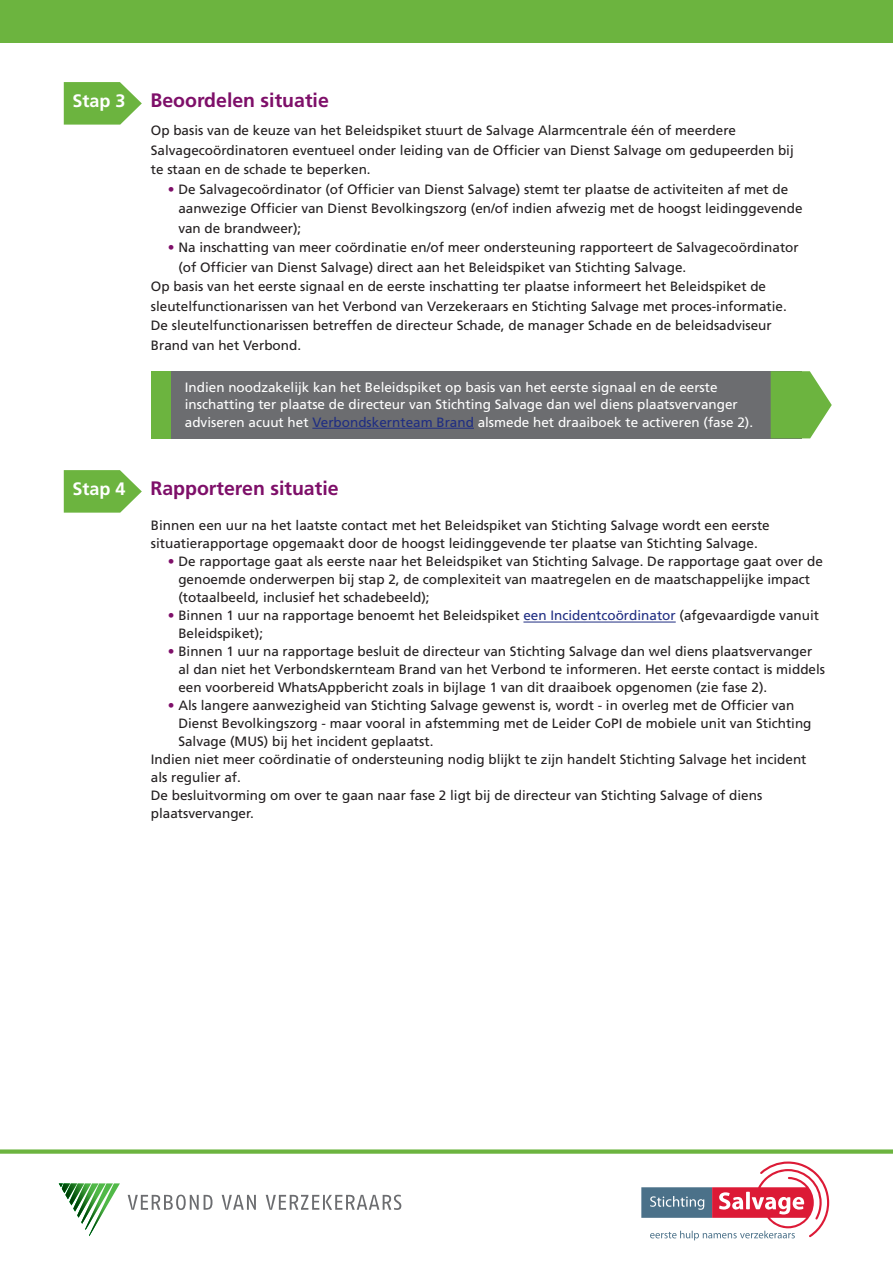
<style>
.page{position:relative;width:893px;height:1263px;background:#fff}
.page>*{position:absolute;margin:0;border:0;box-sizing:border-box;transform-origin:0 0}
.t1{font:700 19.5px "Frutiger";color:#7e0f69}
.t2{font:700 18px "Frutiger";color:#fff}
.t3{font:13.5px/18px "Frutiger";color:#231f20}
.t4{font:13.5px/16.5px "Frutiger";color:#fff}
.s1{color:#7e0f69}
.s2{color:#1f2d82}
</style>
<div class="page">
<div style="left:0;top:0;width:893px;height:43px;background:#6cb43f"></div>
<svg style="left:64px;top:82px;width:78px;height:43px;background:#82bf5b"></svg>
<svg style="left:64px;top:470px;width:78px;height:43px;background:#82bf5b"></svg>
<svg style="left:59px;top:1183px;width:61px;height:53px"></svg>
<svg style="left:128px;top:1194px;width:84px;height:16px"></svg>
<svg style="left:222px;top:1195px;width:34px;height:15px"></svg>
<svg style="left:266px;top:1194px;width:135px;height:16px"></svg>
<div style="left:0;top:1149px;width:893px;height:5px;background:#6cb43f"></div>
<svg style="left:641px;top:1161px;width:188px;height:79px"></svg>
<div style="left:151px;top:371px;width:650px;height:67px;background:#6c6d70"></div>
<hr style="left:312px;top:428px;width:162px;height:1px;background:#1f2d82">
<div style="left:151px;top:371px;width:19px;height:67px;background:#6cb43f"></div>
<svg style="left:771px;top:371px;width:61px;height:67px"></svg>
<hr style="left:523px;top:622px;width:153px;height:1px;background:#1f2d82">
<p class="t2" style="left:72px;top:90px;width:55px">Stap 3</p>
<p class="t1" style="left:150px;top:89px;width:180px">Beoordelen situatie</p>
<p class="t3" style="left:151px;top:121px;width:644px;line-height:19.5px">Op basis van de keuze van het Beleidspiket stuurt de Salvage Alarmcentrale één of meerdere<br>Salvagecoördinatoren eventueel onder leiding van de Officier van Dienst Salvage om gedupeerden bij te staan en de schade te beperken.</p>
<p class="t3" style="left:178px;top:179px;width:626px;line-height:19.5px;text-indent:-11px"><span class="s1">•</span> De Salvagecoördinator (of Officier van Dienst Salvage) stemt ter plaatse de activiteiten af met de aanwezige Officier van Dienst Bevolkingszorg (en/of indien afwezig met de hoogst leidinggevende van de brandweer);</p>
<p class="t3" style="left:178px;top:238px;width:622px;line-height:19.5px;text-indent:-11px"><span class="s1">•</span> Na inschatting van meer coördinatie en/of meer ondersteuning rapporteert de Salvagecoördinator (of Officier van Dienst Salvage) direct aan het Beleidspiket van Stichting Salvage.</p>
<p class="t3" style="left:151px;top:277px;width:637px;line-height:19.5px">Op basis van het eerste signaal en de eerste inschatting ter plaatse informeert het Beleidspiket de sleutelfunctionarissen van het Verbond van Verzekeraars en Stichting Salvage met proces-informatie.<br>De sleutelfunctionarissen betreffen de directeur Schade, de manager Schade en de beleidsadviseur Brand van het Verbond.</p>
<p class="t4" style="left:185px;top:379px;width:554px">Indien noodzakelijk kan het Beleidspiket op basis van het eerste signaal en de eerste inschatting ter plaatse de directeur van Stichting Salvage dan wel diens plaatsvervanger</p>
<p class="t4" style="left:185px;top:414px;width:570px">adviseren acuut het <span class="s2">Verbondskernteam Brand</span> alsmede het draaiboek te activeren (fase 2).</p>
<p class="t2" style="left:72px;top:478px;width:55px">Stap 4</p>
<p class="t1" style="left:150px;top:477px;width:190px">Rapporteren situatie</p>
<p class="t3" style="left:151px;top:516px;width:620px">Binnen een uur na het laatste contact met het Beleidspiket van Stichting Salvage wordt een eerste situatierapportage opgemaakt door de hoogst leidinggevende ter plaatse van Stichting Salvage.</p>
<p class="t3" style="left:178px;top:552px;width:646px;text-indent:-10px"><span class="s1">•</span> De rapportage gaat als eerste naar het Beleidspiket van Stichting Salvage. De rapportage gaat over de genoemde onderwerpen bij stap 2, de complexiteit van maatregelen en de maatschappelijke impact (totaalbeeld, inclusief het schadebeeld);</p>
<p class="t3" style="left:178px;top:606px;width:642px;text-indent:-10px"><span class="s1">•</span> Binnen 1 uur na rapportage benoemt het Beleidspiket <span class="s2">een Incidentcoördinator</span> (afgevaardigde vanuit<br>Beleidspiket);</p>
<p class="t3" style="left:178px;top:642px;width:648px;text-indent:-10px"><span class="s1">•</span> Binnen 1 uur na rapportage besluit de directeur van Stichting Salvage dan wel diens plaatsvervanger al dan niet het Verbondskernteam Brand van het Verbond te informeren. Het eerste contact is middels een voorbereid WhatsAppbericht zoals in bijlage 1 van dit draaiboek opgenomen (zie fase 2).</p>
<p class="t3" style="left:178px;top:696px;width:635px;text-indent:-10px"><span class="s1">•</span> Als langere aanwezigheid van Stichting Salvage gewenst is, wordt - in overleg met de Officier van<br>Dienst Bevolkingszorg - maar vooral in afstemming met de Leider CoPI de mobiele unit van Stichting<br>Salvage (MUS) bij het incident geplaatst.</p>
<p class="t3" style="left:151px;top:750px;width:657px">Indien niet meer coördinatie of ondersteuning nodig blijkt te zijn handelt Stichting Salvage het incident als regulier af.<br>De besluitvorming om over te gaan naar fase 2 ligt bij de directeur van Stichting Salvage of diens plaatsvervanger.</p>
</div>
